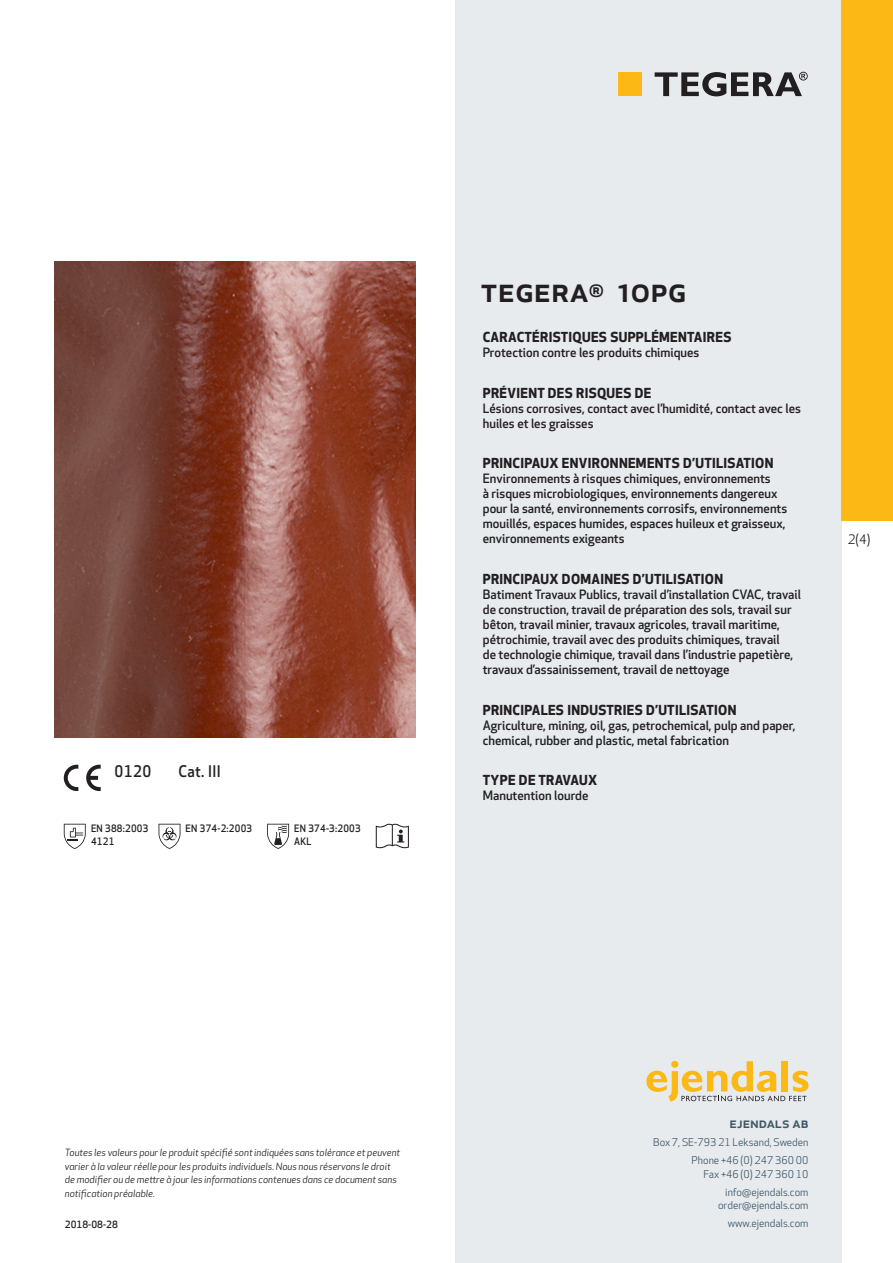
<style>
.page{position:relative;width:893px;height:1263px;background:#fff}
.page>*{position:absolute;margin:0;border:0;box-sizing:border-box;transform-origin:0 0}
.prodname{font:500 34.5px "Apex New";color:#231f20}
.Artikel{font:500 15.6px "Apex New";letter-spacing:.025em;color:#231f20;scale:.95 1}
.t1{font:500 15px "Apex New";color:#405968}
.Funktion_body{font:700 13.5px "Apex New";letter-spacing:.025em;color:#231f20}
.t2{font:12.75px "Apex New";color:#231f20}
.Funktion_body-2{font:500 12.6px/15px "Apex New";color:#231f20}
.t3{font:10.5px/18px "Apex New";color:#405968;text-align:right}
.Artikel-2{font:500 10.05px/13.2px "Apex New";letter-spacing:.025em;color:#231f20;scale:.95 1}
.t4{font:italic 9.75px/13.5px "Apex New";color:#231f20}
.Sidfot_datum{font:500 9.75px "Apex New";color:#231f20}
</style>
<div class="page">
<div style="left:455px;top:0;width:387px;height:1263px;background:#e8ebee"></div>
<svg style="left:646px;top:1061px;width:162px;height:40px"></svg>
<div style="left:842px;top:0;width:51px;height:520px;background:#fcb814"></div>
<div style="left:618px;top:72px;width:24px;height:24px;background:#fcb814"></div>
<svg style="left:655px;top:72px;width:153px;height:24px"></svg>
<svg style="left:86px;top:765px;width:15px;height:26px"></svg>
<svg style="left:64px;top:765px;width:14px;height:26px"></svg>
<svg style="left:64px;top:824px;width:22px;height:25px"></svg>
<svg style="left:159px;top:824px;width:21px;height:25px"></svg>
<svg style="left:267px;top:824px;width:22px;height:25px"></svg>
<svg style="left:376px;top:824px;width:33px;height:24px"></svg>
<img style="left:54px;top:261px;width:361px;height:477px">
<p class="Artikel" style="left:115px;top:761px;width:40px">0120</p>
<p class="Artikel" style="left:178px;top:761px;width:46px">Cat. III</p>
<p class="Artikel-2" style="left:91px;top:821px;width:62px">EN 388:2003<br>4121</p>
<p class="Artikel-2" style="left:186px;top:821px;width:72px">EN 374-2:2003</p>
<p class="Artikel-2" style="left:294px;top:821px;width:72px">EN 374-3:2003<br>AKL</p>
<p class="prodname" style="left:480px;top:266px;width:208px">TEGERA<sup>®</sup> 10PG</p>
<p class="Funktion_body" style="left:483px;top:327px;width:250px">CARACTÉRISTIQUES SUPPLÉMENTAIRES</p>
<p class="Funktion_body-2" style="left:483px;top:345px;width:218px">Protection contre les produits chimiques</p>
<p class="Funktion_body" style="left:483px;top:383px;width:170px">PRÉVIENT DES RISQUES DE</p>
<p class="Funktion_body-2" style="left:483px;top:400px;width:320px">Lésions corrosives, contact avec l’humidité, contact avec les huiles et les graisses</p>
<p class="Funktion_body" style="left:483px;top:453px;width:292px">PRINCIPAUX ENVIRONNEMENTS D’UTILISATION</p>
<p class="Funktion_body-2" style="left:483px;top:471px;width:306px">Environnements à risques chimiques, environnements<br>à risques microbiologiques, environnements dangereux pour la santé, environnements corrosifs, environnements mouillés, espaces humides, espaces huileux et graisseux, environnements exigeants</p>
<p class="Funktion_body" style="left:483px;top:569px;width:242px">PRINCIPAUX DOMAINES D’UTILISATION</p>
<p class="Funktion_body-2" style="left:483px;top:586px;width:320px">Batiment Travaux Publics, travail d’installation CVAC, travail de construction, travail de préparation des sols, travail sur bêton, travail minier, travaux agricoles, travail maritime, pétrochimie, travail avec des produits chimiques, travail<br>de technologie chimique, travail dans l’industrie papetière, travaux d’assainissement, travail de nettoyage</p>
<p class="Funktion_body" style="left:483px;top:700px;width:255px">PRINCIPALES INDUSTRIES D’UTILISATION</p>
<p class="Funktion_body-2" style="left:483px;top:717px;width:314px">Agriculture, mining, oil, gas, petrochemical, pulp and paper, chemical, rubber and plastic, metal fabrication</p>
<p class="Funktion_body" style="left:483px;top:770px;width:116px">TYPE DE TRAVAUX</p>
<p class="Funktion_body-2" style="left:483px;top:788px;width:107px">Manutention lourde</p>
<p class="t2" style="left:848px;top:531px;width:24px">2(4)</p>
<p class="t4" style="left:65px;top:1146px;width:337px">Toutes les valeurs pour le produit spécifié sont indiquées sans tolérance et peuvent varier à la valeur réelle pour les produits individuels. Nous nous réservons le droit de modifier ou de mettre à jour les informations contenues dans ce document sans notification préalable.</p>
<p class="t1" style="left:729px;top:1113px;width:80px">ejendals ab</p>
<p class="t3" style="left:653px;top:1133px;width:157px">Box 7, SE-793 21 Leksand, Sweden<br>Phone +46 (0) 247 360 00</p>
<p class="t3" style="left:703px;top:1165px;width:107px">Fax +46 (0) 247 360 10 info@ejendals.com</p>
<p class="t3" style="left:718px;top:1196px;width:92px">order@ejendals.com</p>
<p class="Sidfot_datum" style="left:65px;top:1218px;width:54px">2018-08-28</p>
<p class="t3" style="left:728px;top:1215px;width:82px">www.ejendals.com</p>
</div>
